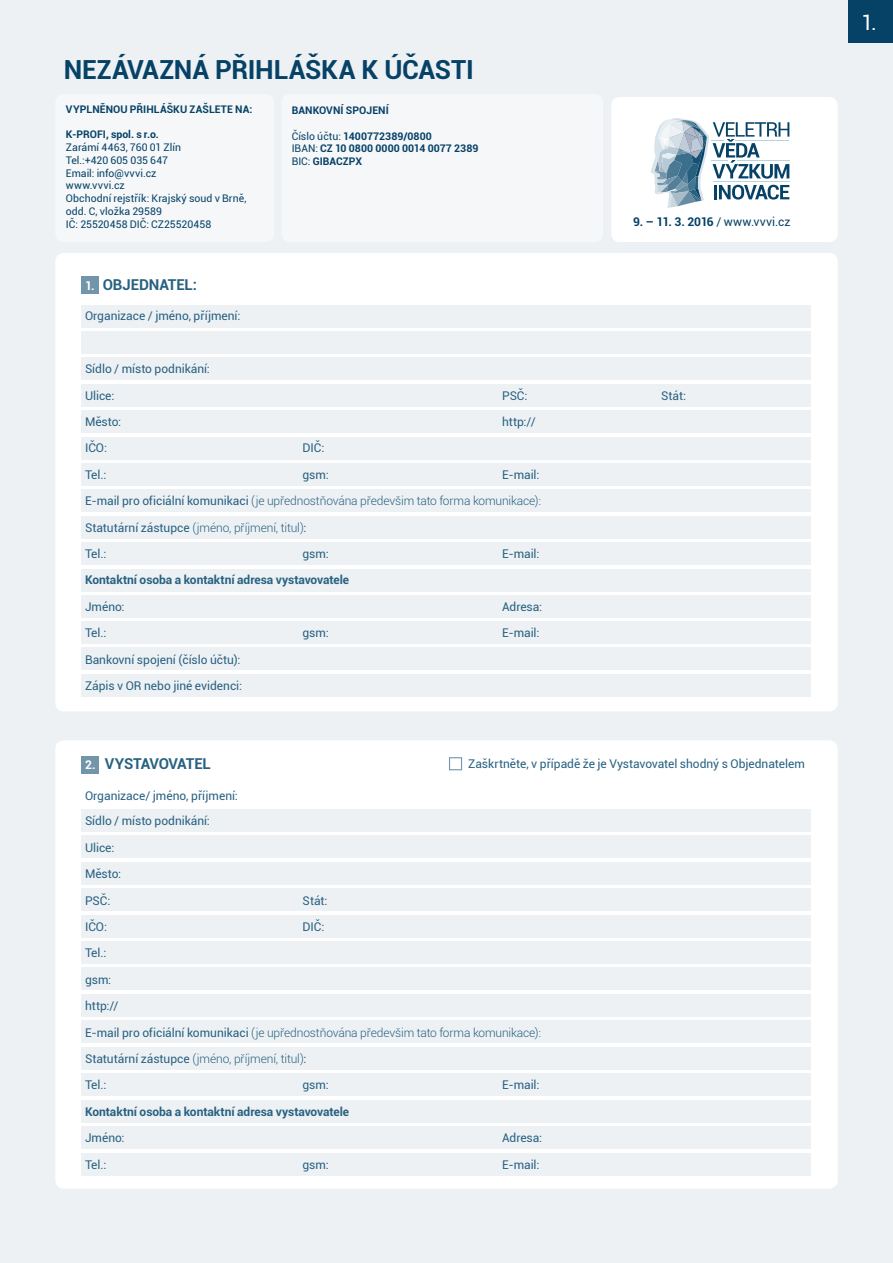
<style>
.page{position:relative;width:893px;height:1263px;background:#edf1f4}
.page>*{position:absolute;margin:0;border:0;box-sizing:border-box;transform-origin:0 0}
.t1{font:700 26.25px "Roboto";letter-spacing:-.01em;color:#064166}
.t2{font:21px "Roboto";color:#fff}
.t3{font:700 15px "Roboto";letter-spacing:-.01em;color:#286181}
.t4{font:12px/26.4px "Roboto";letter-spacing:-.005em;color:#286181}
.t5{font:300 12px/26.4px "Roboto";letter-spacing:-.01em;color:#286181}
.t6{font:700 12px "Roboto";letter-spacing:-.005em;color:#286181}
.t7{font:700 12px "Roboto";letter-spacing:-.045em;color:#064166}
.t8{font:10.5px/12.8px "Roboto";color:#064166}
.t9{font:700 10.5px/12.8px "Roboto";letter-spacing:.005em;color:#064166}
.s1{font-weight:400}
.s2{font-size:12px;color:#fff}
</style>
<div class="page">
<div style="left:55px;top:253px;width:783px;height:458px;background:#fff;border-radius:9px"></div>
<div style="left:55px;top:740px;width:783px;height:448px;background:#fff;border-radius:9px"></div>
<div style="left:81px;top:276px;width:17px;height:17px;background:#7295aa"></div>
<div style="left:81px;top:756px;width:17px;height:17px;background:#7295aa"></div>
<div style="left:81px;top:410px;width:729px;height:23px;background:#edf1f4"></div>
<div style="left:81px;top:305px;width:729px;height:22px;background:#edf1f4"></div>
<div style="left:81px;top:331px;width:729px;height:23px;background:#edf1f4"></div>
<div style="left:81px;top:358px;width:729px;height:22px;background:#edf1f4"></div>
<div style="left:81px;top:384px;width:729px;height:23px;background:#edf1f4"></div>
<div style="left:81px;top:437px;width:729px;height:22px;background:#edf1f4"></div>
<div style="left:81px;top:463px;width:729px;height:23px;background:#edf1f4"></div>
<div style="left:81px;top:490px;width:729px;height:22px;background:#edf1f4"></div>
<div style="left:81px;top:516px;width:729px;height:23px;background:#edf1f4"></div>
<div style="left:81px;top:542px;width:729px;height:23px;background:#edf1f4"></div>
<div style="left:81px;top:569px;width:729px;height:22px;background:#edf1f4"></div>
<div style="left:81px;top:595px;width:729px;height:23px;background:#edf1f4"></div>
<div style="left:81px;top:622px;width:729px;height:22px;background:#edf1f4"></div>
<div style="left:81px;top:862px;width:729px;height:22px;background:#edf1f4"></div>
<div style="left:81px;top:809px;width:729px;height:22px;background:#edf1f4"></div>
<div style="left:81px;top:835px;width:729px;height:23px;background:#edf1f4"></div>
<div style="left:81px;top:888px;width:729px;height:23px;background:#edf1f4"></div>
<div style="left:81px;top:915px;width:729px;height:22px;background:#edf1f4"></div>
<div style="left:81px;top:941px;width:729px;height:23px;background:#edf1f4"></div>
<div style="left:81px;top:968px;width:729px;height:22px;background:#edf1f4"></div>
<div style="left:81px;top:994px;width:729px;height:23px;background:#edf1f4"></div>
<div style="left:81px;top:1020px;width:729px;height:23px;background:#edf1f4"></div>
<div style="left:81px;top:1047px;width:729px;height:22px;background:#edf1f4"></div>
<div style="left:81px;top:1073px;width:729px;height:23px;background:#edf1f4"></div>
<div style="left:81px;top:1100px;width:729px;height:22px;background:#edf1f4"></div>
<div style="left:81px;top:1126px;width:729px;height:23px;background:#edf1f4"></div>
<div style="left:81px;top:1153px;width:729px;height:22px;background:#edf1f4"></div>
<div style="left:81px;top:648px;width:729px;height:22px;background:#edf1f4"></div>
<div style="left:81px;top:674px;width:729px;height:23px;background:#edf1f4"></div>
<div style="left:449px;top:757px;width:13px;height:13px;border:1px solid #7295aa"></div>
<div style="left:849px;top:0;width:44px;height:42px;background:#064166"></div>
<div style="left:55px;top:94px;width:219px;height:148px;background:#f5f7f9;border-radius:9px"></div>
<div style="left:281px;top:94px;width:322px;height:148px;background:#f5f7f9;border-radius:9px"></div>
<svg style="left:611px;top:97px;width:227px;height:145px;background:#e3eaee"></svg>
<h1 class="t1" style="left:64px;top:51px;width:411px">NEZÁVAZNÁ PŘIHLÁŠKA K ÚČASTI</h1>
<p class="t9" style="left:66px;top:102px;width:188px">VYPLNĚNOU PŘIHLÁŠKU ZAŠLETE NA:</p>
<p class="t9" style="left:66px;top:128px;width:95px">K-PROFI, spol. s r.o.</p>
<p class="t8" style="left:66px;top:141px;width:182px">Zarámí 4463, 760 01 Zlín<br>Tel.:+420 605 035 647<br>Email: info@vvvi.cz<br>www.vvvi.cz<br>Obchodní rejstřík: Krajský soud v Brně, odd. C, vložka 29589<br>IČ: 25520458 DIČ: CZ25520458</p>
<p class="t9" style="left:292px;top:104px;width:99px">BANKOVNÍ SPOJENÍ</p>
<p class="t9" style="left:292px;top:129px;width:188px"><span class="s1">Číslo účtu:</span> 1400772389/0800<br><span class="s1">IBAN:</span> CZ 10 0800 0000 0014 0077 2389<br><span class="s1">BIC:</span> GIBACZPX</p>
<p class="t3" style="left:85px;top:274px;width:113px"><span class="s2">1.</span> OBJEDNATEL:</p>
<p class="t4" style="left:85px;top:302px;width:157px">Organizace / jméno, příjmení:</p>
<p class="t4" style="left:85px;top:355px;width:126px">Sídlo / místo podnikání:<br>Ulice:</p>
<p class="t7" style="left:633px;top:214px;width:159px">9. – 11. 3. 2016 <span class="s1">/ www.vvvi.cz</span></p>
<p class="t4" style="left:502px;top:382px;width:27px">PSČ:</p>
<p class="t4" style="left:661px;top:382px;width:26px">Stát:</p>
<p class="t4" style="left:85px;top:408px;width:38px">Město:</p>
<p class="t4" style="left:502px;top:408px;width:35px">http://</p>
<p class="t4" style="left:85px;top:434px;width:24px">IČO:</p>
<p class="t4" style="left:303px;top:434px;width:23px">DIČ:</p>
<p class="t4" style="left:85px;top:461px;width:23px">Tel.:</p>
<p class="t4" style="left:303px;top:461px;width:28px">gsm:</p>
<p class="t4" style="left:502px;top:461px;width:39px">E-mail:</p>
<p class="t5" style="left:85px;top:487px;width:458px"><span class="s1">E-mail pro oficiální komunikaci</span> (je upřednostňována předevšim tato forma komunikace):<br><span class="s1">Statutární zástupce</span> (jméno, příjmení, titul)<span class="s1">:</span></p>
<p class="t4" style="left:85px;top:540px;width:23px">Tel.:</p>
<p class="t4" style="left:303px;top:540px;width:28px">gsm:</p>
<p class="t4" style="left:502px;top:540px;width:39px">E-mail:</p>
<p class="t6" style="left:85px;top:572px;width:266px">Kontaktní osoba a kontaktní adresa vystavovatele</p>
<p class="t4" style="left:85px;top:593px;width:41px">Jméno:</p>
<p class="t4" style="left:502px;top:593px;width:42px">Adresa:</p>
<p class="t4" style="left:85px;top:619px;width:23px">Tel.:</p>
<p class="t4" style="left:303px;top:619px;width:28px">gsm:</p>
<p class="t4" style="left:502px;top:619px;width:39px">E-mail:</p>
<p class="t4" style="left:85px;top:646px;width:159px">Bankovní spojení (číslo účtu):<br>Zápis v OR nebo jiné evidenci:</p>
<p class="t3" style="left:85px;top:753px;width:127px"><span class="s2">2.</span> VYSTAVOVATEL</p>
<p class="t4" style="left:85px;top:782px;width:154px;line-height:25.5px">Organizace/ jméno, příjmení:<br>Sídlo / místo podnikání:</p>
<p class="t4" style="left:85px;top:834px;width:31px">Ulice:</p>
<p class="t4" style="left:85px;top:860px;width:38px">Město:<br>PSČ:</p>
<p class="t4" style="left:303px;top:887px;width:26px">Stát:</p>
<p class="t4" style="left:468px;top:750px;width:338px">Zaškrtněte, v případě že je Vystavovatel shodný s Objednatelem</p>
<p class="t4" style="left:85px;top:913px;width:24px">IČO:</p>
<p class="t4" style="left:303px;top:913px;width:23px">DIČ:</p>
<p class="t4" style="left:85px;top:939px;width:28px">Tel.: gsm:</p>
<p class="t4" style="left:85px;top:992px;width:35px">http://</p>
<p class="t5" style="left:85px;top:1019px;width:458px"><span class="s1">E-mail pro oficiální komunikaci</span> (je upřednostňována předevšim tato forma komunikace):</p>
<p class="t5" style="left:85px;top:1045px;width:223px"><span class="s1">Statutární zástupce</span> (jméno, příjmení, titul)<span class="s1">:</span></p>
<p class="t4" style="left:85px;top:1071px;width:23px">Tel.:</p>
<p class="t4" style="left:303px;top:1071px;width:28px">gsm:</p>
<p class="t4" style="left:502px;top:1071px;width:39px">E-mail:</p>
<p class="t6" style="left:85px;top:1103px;width:266px">Kontaktní osoba a kontaktní adresa vystavovatele</p>
<p class="t4" style="left:85px;top:1124px;width:41px">Jméno:</p>
<p class="t4" style="left:502px;top:1124px;width:42px">Adresa:</p>
<p class="t4" style="left:85px;top:1151px;width:23px">Tel.:</p>
<p class="t4" style="left:303px;top:1151px;width:28px">gsm:</p>
<p class="t4" style="left:502px;top:1151px;width:39px">E-mail:</p>
<h2 class="t2" style="left:861px;top:8px;width:17px">1.</h2>
</div>
